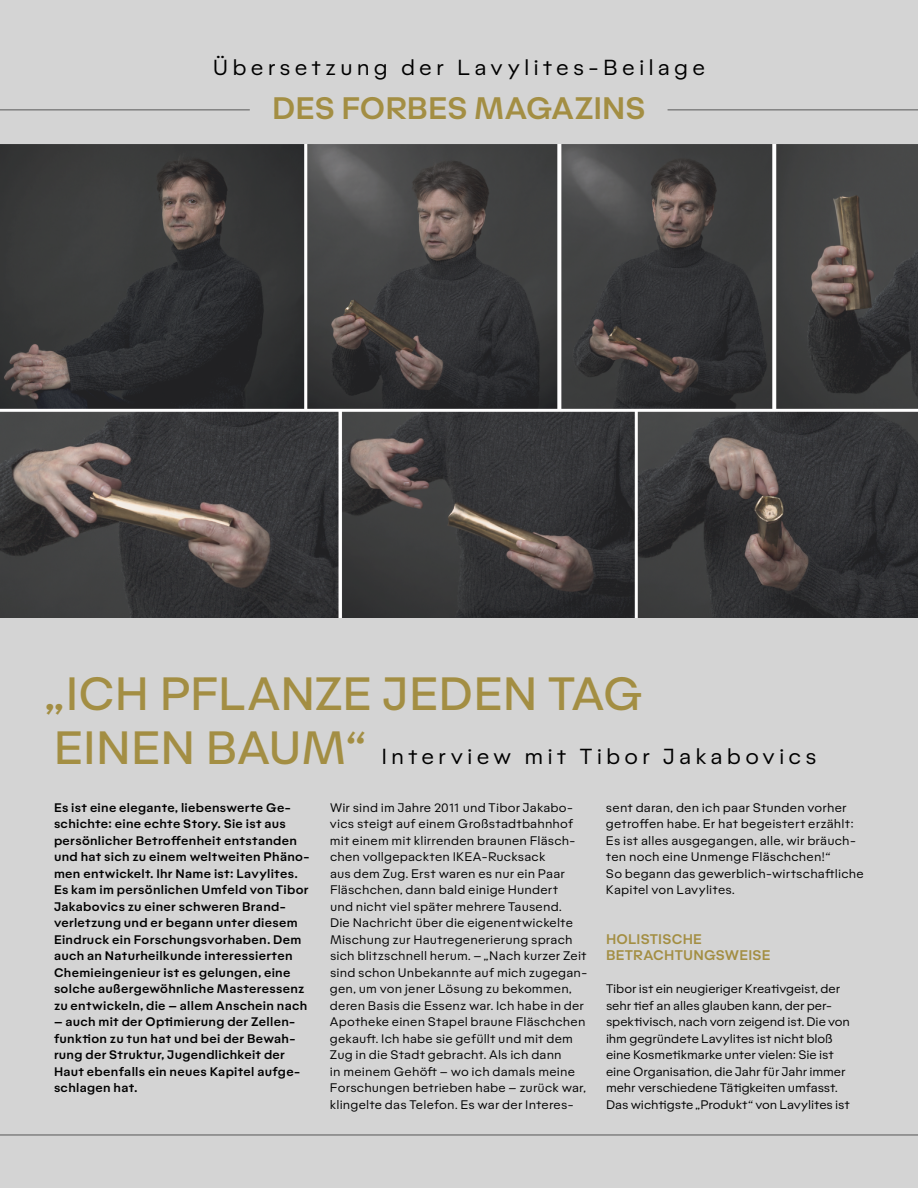
<style>
.page{position:relative;width:918px;height:1188px;background:#d4d4d4}
.page>*{position:absolute;margin:0;border:0;box-sizing:border-box;transform-origin:0 0}
.t1{font:45px "Aktifo B Medium";letter-spacing:-.005em;color:#a38e43}
.t2{font:700 30px "Aktifo B Semi";letter-spacing:.005em;color:#a38e43}
.t3{font:21px "Aktifo B Book";letter-spacing:.195em;color:#000}
.t4{font:700 13.5px/16.5px "Aktifo B Semi";letter-spacing:.015em;color:#a38e43}
.t5{font:12px/16.5px "Aktifo B Book";letter-spacing:.01em;color:#000}
.t6{font:700 12px/16.5px "Aktifo B Semi";letter-spacing:.025em;color:#000}
.t7{font:12px/16.5px "Aktifo B Book";letter-spacing:-.01em;color:#000}
.s1{font-family:"Aktifo B Medium";font-size:45px;color:#a38e43}
</style>
<div class="page">
<img style="left:0;top:145px;width:918px;height:473px">
<hr style="left:668px;top:109px;width:250px;height:2px;background:#000">
<hr style="left:0;top:109px;width:250px;height:2px;background:#000">
<h3 class="t3" style="left:213px;top:55px;width:494px">Übersetzung der Lavylites-Beilage</h3>
<h2 class="t2" style="left:272px;top:89px;width:375px">DES FORBES MAGAZINS</h2>
<h1 class="t1" style="left:46px;top:665px;width:598px">„ICH PFLANZE JEDEN TAG</h1>
<h3 class="t3" style="left:54px;top:744px;width:764px"><span class="s1">EINEN BAUM“</span> Interview mit Tibor Jakabovics</h3>
<p class="t6" style="left:54px;top:799px;width:257px">Es ist eine elegante, liebenswerte Ge&shy;schichte: eine echte Story. Sie ist aus persönlicher Betroffenheit entstanden und hat sich zu einem weltweiten Phäno&shy;men entwickelt. Ihr Name ist: Lavylites.<br>Es kam im persönlichen Umfeld von Tibor Jakabovics zu einer schweren Brand&shy;verletzung und er begann unter diesem Eindruck ein Forschungsvorhaben. Dem auch an Naturheilkunde interessierten Chemieingenieur ist es gelungen, eine solche außergewöhnliche Masteressenz zu entwickeln, die – allem Anschein nach</p>
<p class="t6" style="left:54px;top:1013px;width:248px">– auch mit der Optimierung der Zellen&shy;funktion zu tun hat und bei der Bewah&shy;rung der Struktur, Jugendlichkeit der Haut ebenfalls ein neues Kapitel aufge&shy;schlagen hat.</p>
<p class="t5" style="left:330px;top:799px;width:259px">Wir sind im Jahre 2011 und Tibor Jakabo&shy;vics steigt auf einem Großstadtbahnhof mit einem mit klirrenden braunen Fläsch&shy;chen vollgepackten IKEA-Rucksack<br>aus dem Zug. Erst waren es nur ein Paar Fläschchen, dann bald einige Hundert<br>und nicht viel später mehrere Tausend.<br>Die Nachricht über die eigenentwickelte Mischung zur Hautregenerierung sprach sich blitzschnell herum. – „Nach kurzer Zeit sind schon Unbekannte auf mich zugegan&shy;gen, um von jener Lösung zu bekommen, deren Basis die Essenz war. Ich habe in der Apotheke einen Stapel braune Fläschchen gekauft. Ich habe sie gefüllt und mit dem Zug in die Stadt gebracht. Als ich dann<br>in meinem Gehöft – wo ich damals meine Forschungen betrieben habe – zurück war, klingelte das Telefon. Es war der Interes-</p>
<p class="t5" style="left:606px;top:799px;width:259px">sent daran, den ich paar Stunden vorher getroffen habe. Er hat begeistert erzählt:<br>Es ist alles ausgegangen, alle, wir bräuch&shy;ten noch eine Unmenge Fläschchen!“<br>So begann das gewerblich-wirtschaftliche Kapitel von Lavylites.</p>
<p class="t4" style="left:606px;top:930px;width:166px">HOLISTISCHE<br>BETRACHTUNGSWEISE</p>
<p class="t7" style="left:606px;top:980px;width:246px">Tibor ist ein neugieriger Kreativgeist, der sehr tief an alles glauben kann, der per&shy;spektivisch, nach vorn zeigend ist. Die von ihm gegründete Lavylites ist nicht bloß eine Kosmetikmarke unter vielen: Sie ist eine Organisation, die Jahr für Jahr immer mehr verschiedene Tätigkeiten umfasst.<br>Das wichtigste „Produkt“ von Lavylites ist</p>
</div>
